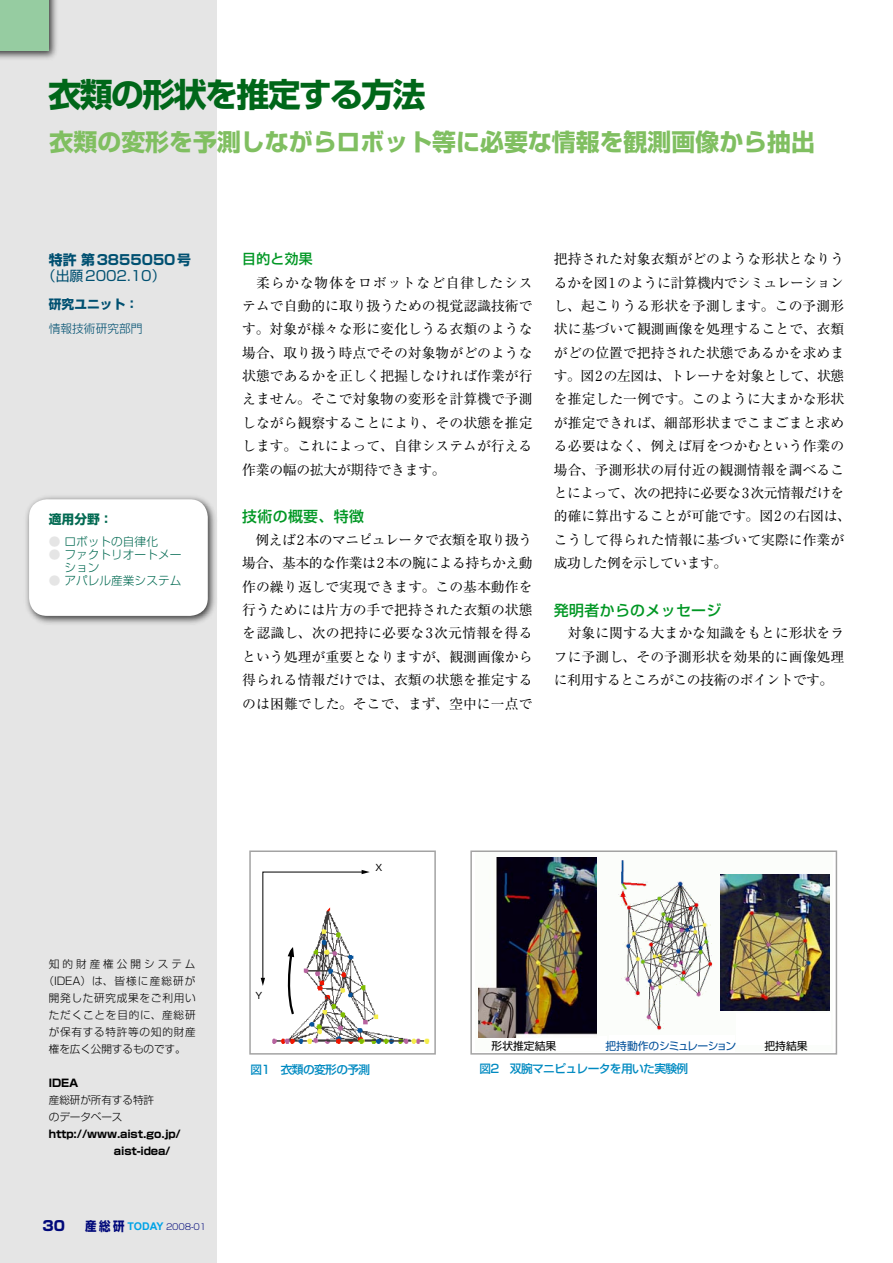
<style>
.page{position:relative;width:893px;height:1263px;background:#fff}
.page>*{position:absolute;margin:0;border:0;box-sizing:border-box;transform-origin:0 0}
.t1{font:700 33px "Shin Go Pro";letter-spacing:-.05em;color:#006719}
.t2{font:700 23.85px "Shin Go Pro";color:#80bf61}
.t3{font:500 14.85px "Shin Go Pro";letter-spacing:.025em;color:#009724}
.t4{font:13.8px/23.4px "Ryumin Pro";color:#000;text-align:justify}
.t5{font:700 13.8px "Shin Go Pro";color:#005071}
.t6{font:13.8px "Shin Go Pro";color:#005071}
.t7{font:500 13.8px "Shin Go Pro";letter-spacing:.025em;color:#009724}
.t8{font:800 13.8px "Shin Go Pro";color:#00087a}
.t9{font:700 12.75px "Shin Go Pro";color:#005071}
.t10{font:700 12.75px "Shin Go Pro";color:#006951}
.t11{font:300 11.7px/12.8px "Shin Go Pro";color:#006951}
.t12{font:500 11.7px "Shin Go Pro";letter-spacing:-.05em;color:#008ac1}
.t13{font:300 11.7px "Shin Go Pro";color:#005071}
.t14{font:10.8px "Shin Go Pro";letter-spacing:-.035em;color:#004f99}
.t15{font:10.8px "Shin Go Pro";color:#000}
.t16{font:300 10.65px/17px "Shin Go Pro";letter-spacing:.065em;color:#000;text-align:center}
.t17{font:700 10.65px/17px "Shin Go Pro";letter-spacing:-.01em;color:#000}
.t18{font:300 10.65px/17px "Shin Go Pro";letter-spacing:-.01em;color:#000}
.t19{font:9px "Shin Go Pro";color:#000}
.t20{font:300 8.55px "Shin Go Pro";letter-spacing:-.025em;color:#00087a}
.s1{color:#e5e5e5}
.s2{font-weight:700;font-size:12.75px}
.s3{font-family:"Arial";font-weight:700;font-size:10.65px;color:#00a3e7}
</style>
<div class="page">
<div style="left:0;top:0;width:217px;height:1263px;background:#e5e5e5"></div>
<div style="left:0;top:0;width:59px;height:61px;background:#000;opacity:.75"></div>
<div style="left:0;top:0;width:49px;height:51px;background:#96cca1"></div>
<div style="left:23px;top:494px;width:195px;height:132px;background:#000;opacity:.75"></div>
<div style="left:29px;top:499px;width:179px;height:117px;background:#fff;border-radius:18px"></div>
<img style="left:272px;top:1002px;width:158px;height:42px">
<div style="left:282px;top:942px;width:18px;height:77px;background:#fff"></div>
<svg style="left:261px;top:870px;width:109px;height:146px"></svg>
<img style="left:478px;top:860px;width:352px;height:178px">
<div style="left:490px;top:1036px;width:116px;height:15px;background:#fff"></div>
<img style="left:479px;top:857px;width:118px;height:180px">
<div style="left:610px;top:1035px;width:125px;height:19px;background:#fff"></div>
<div style="left:736px;top:1014px;width:95px;height:31px;background:#fff"></div>
<img style="left:721px;top:875px;width:108px;height:135px">
<div style="left:470px;top:850px;width:367px;height:204px;border:2px solid #a3a3a3"></div>
<div style="left:249px;top:850px;width:187px;height:204px;border:2px solid #a3a3a3"></div>
<h1 class="t1" style="left:49px;top:68px;width:379px">衣類の形状を推定する方法</h1>
<h2 class="t2" style="left:50px;top:123px;width:767px">衣類の変形を予測しながらロボット等に必要な情報を観測画像から抽出</h2>
<p class="t5" style="left:49px;top:249px;width:144px">特許 第3855050号</p>
<p class="t6" style="left:42px;top:265px;width:125px">（出願2002.10）</p>
<p class="t9" style="left:49px;top:294px;width:91px">研究ユニット：</p>
<p class="t13" style="left:49px;top:319px;width:95px">情報技術研究部門</p>
<p class="t10" style="left:49px;top:509px;width:65px">適用分野：</p>
<p class="t11" style="left:49px;top:534px;width:111px"><span class="s1">●</span> ロボットの自律化</p>
<p class="t11" style="left:64px;top:547px;width:118px;text-indent:-16px"><span class="s1">●</span> ファクトリオートメーション</p>
<p class="t11" style="left:49px;top:572px;width:134px"><span class="s1">●</span> アパレル産業システム</p>
<p class="t7" style="left:242px;top:248px;width:72px">目的と効果</p>
<p class="t4" style="left:242px;top:270px;width:292px;text-indent:14px">柔らかな物体をロボットなど自律したシステムで自動的に取り扱うための視覚認識技術です。対象が様々な形に変化しうる衣類のような場合、取り扱う時点でその対象物がどのような状態であるかを正しく把握しなければ作業が行えません。そこで対象物の変形を計算機で予測しながら観察することにより、その状態を推定します。これによって、自律システムが行える作業の幅の拡大が期待できます。</p>
<p class="t3" style="left:242px;top:504px;width:123px">技術の概要、特徴</p>
<p class="t4" style="left:242px;top:527px;width:292px">　例えば2本のマニピュレータで衣類を取り扱う場合、基本的な作業は2本の腕による持ちかえ動作の繰り返しで実現できます。この基本動作を行うためには片方の手で把持された衣類の状態を認識し、次の把持に必要な3次元情報を得るという処理が重要となりますが、観測画像から得られる情報だけでは、衣類の状態を推定するのは困難でした。そこで、まず、空中に一点で</p>
<p class="t4" style="left:554px;top:246px;width:299px;text-align:left">把持された対象衣類がどのような形状となりうるかを図1のように計算機内でシミュレーションし、起こりうる形状を予測します。この予測形状に基づいて観測画像を処理することで、衣類がどの位置で把持された状態であるかを求めます。図2の左図は、トレーナを対象として、状態を推定した一例です。このように大まかな形状が推定できれば、細部形状までこまごまと求める必要はなく、例えば肩をつかむという作業の場合、予測形状の肩付近の観測情報を調べることによって、次の把持に必要な3次元情報だけを的確に算出することが可能です。図2の右図は、こうして得られた情報に基づいて実際に作業が成功した例を示しています。</p>
<p class="t3" style="left:554px;top:598px;width:169px">発明者からのメッセージ</p>
<p class="t4" style="left:554px;top:620px;width:292px">　対象に関する大まかな知識をもとに形状をラフに予測し、その予測形状を効果的に画像処理に利用するところがこの技術のポイントです。</p>
<p class="t16" style="left:44px;top:954px;width:154px">知的財産権公開システム（IDEA）は、皆様に産総研が開発した研究成果をご利用いただくことを目的に、産総研が保有する特許等の知的財産権を広く公開するものです。</p>
<p class="t17" style="left:49px;top:1073px;width:31px">IDEA</p>
<p class="t18" style="left:49px;top:1090px;width:107px">産総研が所有する特許のデータベース</p>
<p class="t17" style="left:114px;top:1124px;width:68px;text-indent:-65px">http://www.aist.go.jp/ aist-idea/</p>
<p class="t8" style="left:43px;top:1215px;width:24px">30</p>
<p class="t20" style="left:85px;top:1219px;width:123px"><span class="s2">産総研</span> <span class="s3">TODAY</span> 2008-01</p>
<p class="t19" style="left:256px;top:988px;width:8px">Y</p>
<p class="t19" style="left:375px;top:860px;width:8px">X</p>
<p class="t15" style="left:492px;top:1037px;width:66px">形状推定結果</p>
<p class="t14" style="left:605px;top:1037px;width:132px">把持動作のシミュレーション</p>
<p class="t15" style="left:764px;top:1037px;width:45px">把持結果</p>
<p class="t12" style="left:250px;top:1060px;width:121px">図1　衣類の変形の予測</p>
<p class="t12" style="left:479px;top:1059px;width:210px">図2　双腕マニピュレータを用いた実験例</p>
</div>
